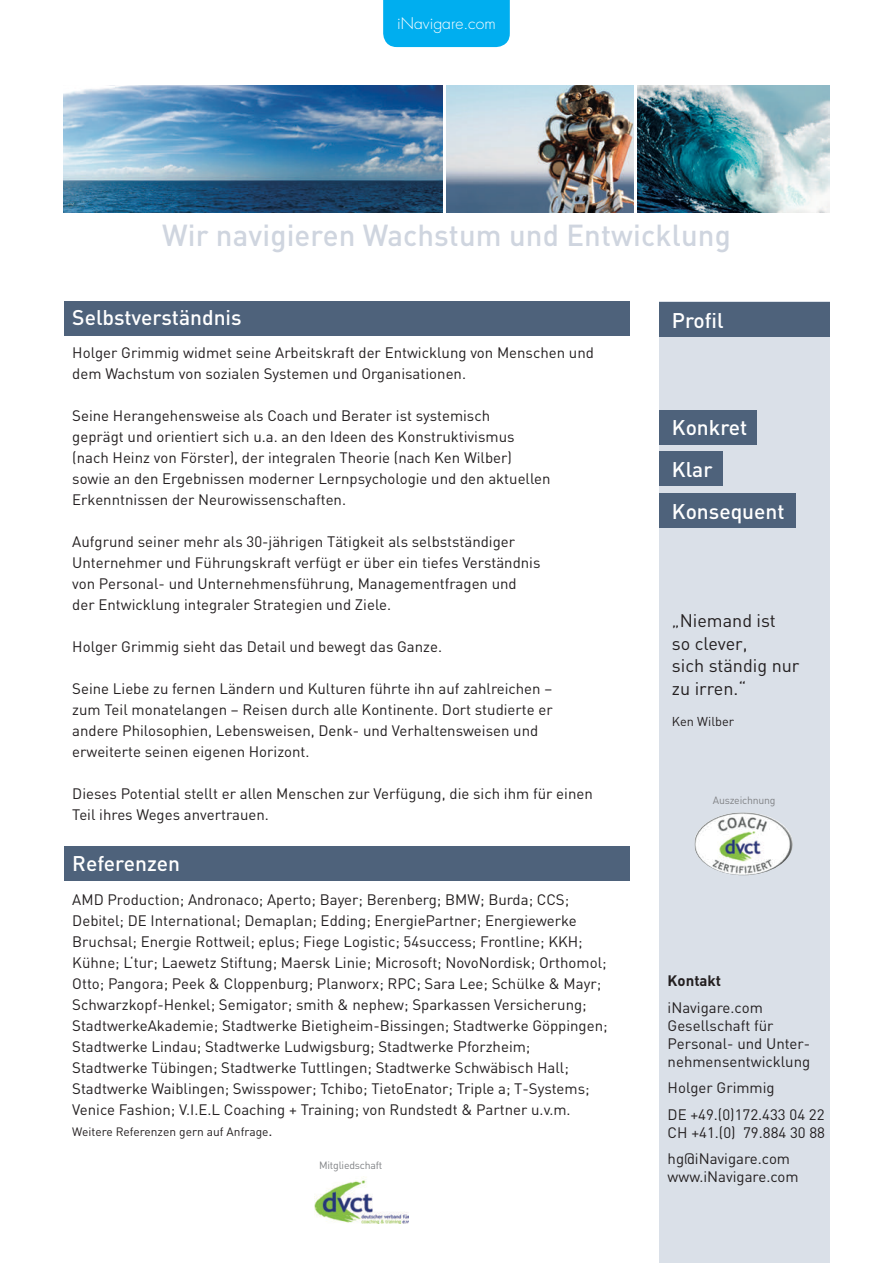
<style>
.page{position:relative;width:893px;height:1263px;background:#fff}
.page>*{position:absolute;margin:0;border:0;box-sizing:border-box;transform-origin:0 0}
.t1{font:500 30px "DIN";letter-spacing:.005em;color:#cfd5df}
.t2{font:500 21px/42px "DIN";color:#fff}
.t3{font:18px/22.5px "DIN";color:#231f20}
.t4{font:300 15.75px "Futura";color:#fff}
.t5{font:15px/21px "DIN";color:#231f20}
.t6{font:700 15px "DIN";color:#231f20}
.t7{font:12.75px "DIN";color:#231f20}
.t8{font:12px "DIN";color:#231f20}
.t9{font:10.5px "DIN";letter-spacing:-.02em;color:#808285}
.s1{font-size:15px}
</style>
<div class="page">
<div style="left:64px;top:302px;width:565px;height:34px;background:#4e627b"></div>
<div style="left:64px;top:847px;width:565px;height:34px;background:#4e627b"></div>
<div style="left:659px;top:302px;width:170px;height:961px;background:#dae0e8"></div>
<div style="left:659px;top:302px;width:170px;height:35px;background:#4e627b"></div>
<div style="left:659px;top:410px;width:98px;height:34px;background:#4e627b"></div>
<div style="left:659px;top:452px;width:64px;height:34px;background:#4e627b"></div>
<div style="left:659px;top:493px;width:136px;height:34px;background:#4e627b"></div>
<img style="left:695px;top:812px;width:98px;height:63px">
<img style="left:64px;top:85px;width:378px;height:128px">
<img style="left:637px;top:85px;width:192px;height:128px">
<img style="left:446px;top:85px;width:188px;height:128px">
<img style="left:315px;top:1176px;width:93px;height:47px">
<div style="left:383px;top:0;width:127px;height:47px;background:#00aeef"></div>
<p class="t4" style="left:397px;top:13px;width:100px">iNavigare.com</p>
<h1 class="t1" style="left:162px;top:216px;width:570px">Wir navigieren Wachstum und Entwicklung</h1>
<h2 class="t2" style="left:72px;top:295px;width:171px">Selbstverständnis</h2>
<p class="t5" style="left:72px;top:342px;width:523px">Holger Grimmig widmet seine Arbeitskraft der Entwicklung von Menschen und dem Wachstum von sozialen Systemen und Organisationen.</p>
<p class="t5" style="left:72px;top:405px;width:480px">Seine Herangehensweise als Coach und Berater ist systemisch<br>geprägt und orientiert sich u.a. an den Ideen des Konstruktivismus (nach Heinz von Förster), der integralen Theorie (nach Ken Wilber) sowie an den Ergebnissen moderner Lernpsychologie und den aktuellen Erkenntnissen der Neurowissenschaften.</p>
<p class="t5" style="left:72px;top:531px;width:470px">Aufgrund seiner mehr als 30-jährigen Tätigkeit als selbstständiger Unternehmer und Führungskraft verfügt er über ein tiefes Verständnis von Personal- und Unternehmensführung, Managementfragen und der Entwicklung integraler Strategien und Ziele.</p>
<p class="t5" style="left:72px;top:636px;width:371px">Holger Grimmig sieht das Detail und bewegt das Ganze.</p>
<p class="t5" style="left:72px;top:678px;width:482px">Seine Liebe zu fernen Ländern und Kulturen führte ihn auf zahlreichen – zum Teil monatelangen – Reisen durch alle Kontinente. Dort studierte er andere Philosophien, Lebensweisen, Denk- und Verhaltensweisen und erweiterte seinen eigenen Horizont.</p>
<p class="t5" style="left:72px;top:783px;width:522px">Dieses Potential stellt er allen Menschen zur Verfügung, die sich ihm für einen<br>Teil ihres Weges anvertrauen.</p>
<h2 class="t2" style="left:72px;top:842px;width:109px">Referenzen</h2>
<p class="t5" style="left:72px;top:888px;width:537px">AMD Production; Andronaco; Aperto; Bayer; Berenberg; BMW; Burda; CCS; Debitel; DE International; Demaplan; Edding; EnergiePartner; Energiewerke Bruchsal; Energie Rottweil; eplus; Fiege Logistic; 54success; Frontline; KKH; Kühne; L‘tur; Laewetz Stiftung; Maersk Linie; Microsoft; NovoNordisk; Orthomol; Otto; Pangora; Peek &amp; Cloppenburg; Planworx; RPC; Sara Lee; Schülke &amp; Mayr; Schwarzkopf-Henkel; Semigator; smith &amp; nephew; Sparkassen Versicherung; StadtwerkeAkademie; Stadtwerke Bietigheim-Bissingen; Stadtwerke Göppingen; Stadtwerke Lindau; Stadtwerke Ludwigsburg; Stadtwerke Pforzheim; Stadtwerke Tübingen; Stadtwerke Tuttlingen; Stadtwerke Schwäbisch Hall; Stadtwerke Waiblingen; Swisspower; Tchibo; TietoEnator; Triple a; T-Systems; Venice Fashion; V.I.E.L Coaching + Training; von Rundstedt &amp; Partner u.v.m.</p>
<p class="t8" style="left:72px;top:1124px;width:202px">Weitere Referenzen gern auf Anfrage<span class="s1">.</span></p>
<p class="t9" style="left:319px;top:1159px;width:65px">Mitgliedschaft</p>
<h2 class="t2" style="left:672px;top:299px;width:53px">Profil</h2>
<h2 class="t2" style="left:672px;top:405px;width:114px">Konkret<br>Klar<br>Konsequent</h2>
<p class="t3" style="left:672px;top:609px;width:129px">„Niemand ist<br>so clever,<br>sich ständig nur zu irren.“</p>
<p class="t7" style="left:672px;top:713px;width:64px">Ken Wilber</p>
<p class="t9" style="left:713px;top:793px;width:64px">Auszeichnung</p>
<p class="t6" style="left:668px;top:971px;width:55px">Kontakt</p>
<p class="t5" style="left:668px;top:998px;width:144px;line-height:18px">iNavigare.com<br>Gesellschaft für<br>Personal- und Unter&shy;nehmensentwicklung</p>
<p class="t5" style="left:668px;top:1074px;width:158px;line-height:26.5px">Holger Grimmig<br>DE +49.(0)172.433 04 22</p>
<p class="t5" style="left:668px;top:1119px;width:159px;line-height:26.5px">CH +41.(0) 79.884 30 88 hg@iNavigare.com</p>
<p class="t5" style="left:668px;top:1166px;width:133px">www.iNavigare.com</p>
</div>
